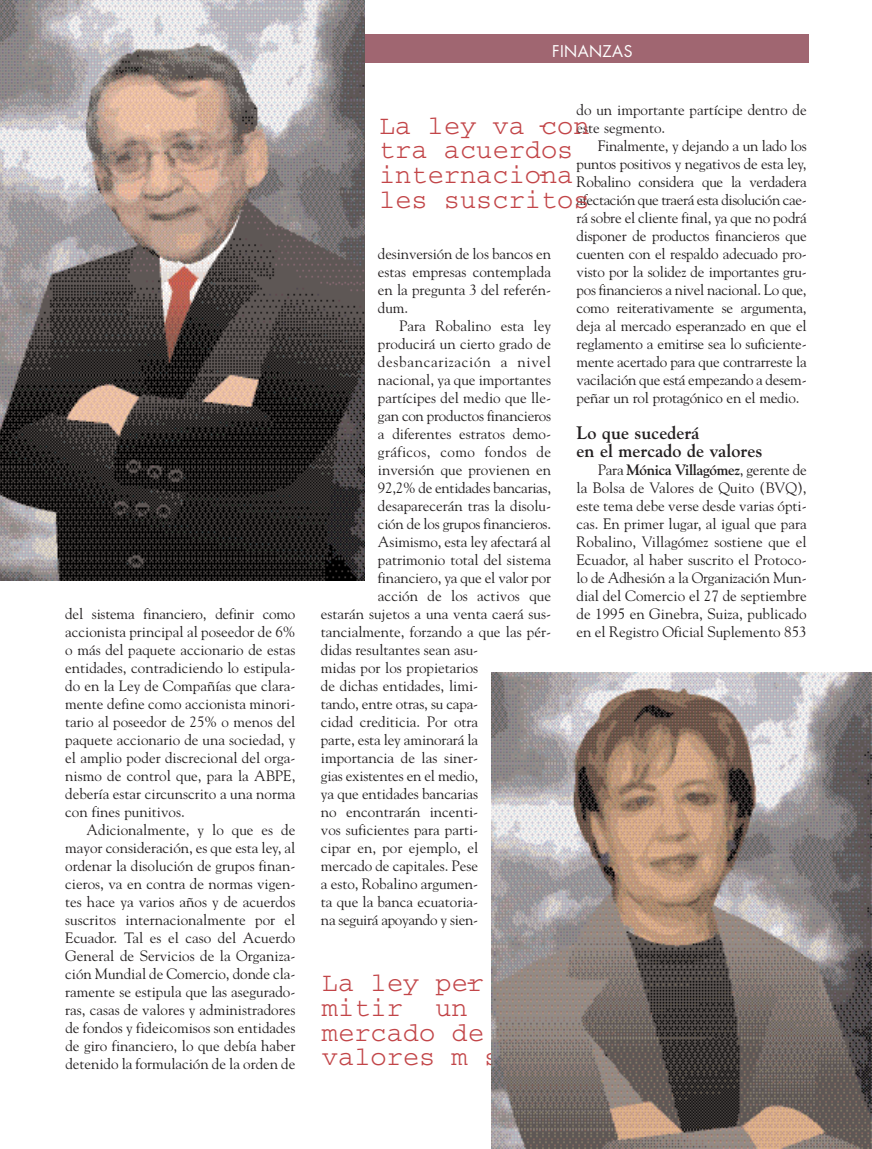
<style>
.page{position:relative;width:872px;height:1149px;background:#fff}
.page>*{position:absolute;margin:0;border:0;box-sizing:border-box;transform-origin:0 0}
.t1{font:27px/24.8px "Courier";color:#c24548}
.t2{font:700 18px/18px "Goudy Std";color:#231f20}
.t3{font:15.75px "Futura";letter-spacing:.025em;color:#fff}
.t4{font:15px/18px "Goudy Std";color:#231f20;text-align:justify}
.t5{font:15px "Goudy Std";letter-spacing:-.02em;color:#231f20}
.t6{font:15px "Goudy Std";letter-spacing:.045em;color:#231f20}
.t7{font:15px "Goudy Std";letter-spacing:.025em;color:#231f20}
.s1{font-weight:700}
</style>
<div class="page">
<div style="left:64px;top:34px;width:744px;height:29px;background:#a06671"></div>
<img style="left:0;top:0;width:364px;height:580px">
<img style="left:491px;top:672px;width:381px;height:476px">
<p class="t4" style="left:65px;top:604px;width:232px">del sistema financiero, definir como accionista principal al poseedor de 6% o más del paquete accionario de estas entidades, contradiciendo lo estipula&shy;do en la Ley de Compañías que clara&shy;mente define como accionista minori&shy;tario al poseedor de 25% o menos del paquete accionario de una sociedad, y el amplio poder discrecional del orga&shy;nismo de control que, para la ABPE, debería estar circunscrito a una norma con fines punitivos.</p>
<p class="t4" style="left:65px;top:820px;width:232px;text-indent:21px">Adicionalmente, y lo que es de mayor consideración, es que esta ley, al ordenar la disolución de grupos finan&shy;cieros, va en contra de normas vigen&shy;tes hace ya varios años y de acuerdos suscritos internacionalmente por el Ecuador. Tal es el caso del Acuerdo General de Servicios de la Organiza&shy;ción Mundial de Comercio, donde cla&shy;ramente se estipula que las asegurado&shy;ras, casas de valores y administradores de fondos y fideicomisos son entidades de giro financiero, lo que debía haber detenido la formulación de la orden de</p>
<p class="t3" style="left:552px;top:44px;width:82px">FINANZAS</p>
<p class="t4" style="left:576px;top:100px;width:232px">do un importante partícipe dentro de este segmento.</p>
<p class="t4" style="left:576px;top:136px;width:232px;text-indent:21px">Finalmente, y dejando a un lado los puntos positivos y negativos de esta ley, Robalino considera que la verdadera afectación que traerá esta disolución cae&shy;rá sobre el cliente final, ya que no podrá disponer de productos financieros que cuenten con el respaldo adecuado pro&shy;visto por la solidez de importantes gru&shy;pos financieros a nivel nacional. Lo que, como reiterativamente se argumenta, deja al mercado esperanzado en que el reglamento a emitirse sea lo suficiente&shy;mente acertado para que contrarreste la vacilación que está empezando a desem&shy;peñar un rol protagónico en el medio.</p>
<p class="t2" style="left:576px;top:423px;width:187px">Lo que sucederá<br>en el mercado de valores</p>
<p class="t4" style="left:576px;top:460px;width:232px;text-indent:21px">Para <span class="s1">Mónica Villagómez</span>, gerente de la Bolsa de Valores de Quito (BVQ), este tema debe verse desde varias ópti&shy;cas. En primer lugar, al igual que para Robalino, Villagómez sostiene que el Ecuador, al haber suscrito el Protoco&shy;lo de Adhesión a la Organización Mun&shy;dial del Comercio el 27 de septiembre de 1995 en Ginebra, Suiza, publicado en el Registro Oficial Suplemento 853</p>
<h1 class="t1" style="left:379px;top:115px;width:212px">La ley va con</h1>
<h1 class="t1" style="left:379px;top:115px;width:196px;text-indent:155px">- tra acuerdos internaciona</h1>
<h1 class="t1" style="left:379px;top:164px;width:212px;text-indent:155px">- les suscritos</h1>
<p class="t4" style="left:378px;top:244px;width:175px">desinversión de los bancos en estas empresas contemplada en la pregunta 3 del referén&shy;dum.</p>
<p class="t4" style="left:399px;top:316px;width:153px">Para Robalino esta ley</p>
<p class="t4" style="left:378px;top:334px;width:175px">producirá un cierto grado de</p>
<p class="t6" style="left:378px;top:353px;width:175px">desbancarización a nivel</p>
<p class="t4" style="left:378px;top:370px;width:175px">nacional, ya que importantes</p>
<p class="t4" style="left:378px;top:388px;width:175px">partícipes del medio que lle-</p>
<p class="t5" style="left:378px;top:407px;width:175px">gan con productos financieros</p>
<p class="t4" style="left:378px;top:424px;width:175px">a diferentes estratos demo-</p>
<p class="t7" style="left:378px;top:443px;width:175px">gráficos, como fondos de</p>
<p class="t4" style="left:378px;top:460px;width:175px">inversión que provienen en</p>
<p class="t5" style="left:378px;top:479px;width:175px">92,2% de entidades bancarias,</p>
<p class="t4" style="left:378px;top:496px;width:175px">desaparecerán tras la disolu-</p>
<p class="t4" style="left:378px;top:514px;width:175px">ción de los grupos financieros.</p>
<p class="t4" style="left:378px;top:532px;width:175px">Asimismo, esta ley afectará al</p>
<p class="t4" style="left:378px;top:550px;width:175px">patrimonio total del sistema</p>
<p class="t4" style="left:378px;top:568px;width:175px">financiero, ya que el valor por</p>
<p class="t4" style="left:378px;top:586px;width:175px">acción de los activos que</p>
<p class="t4" style="left:321px;top:604px;width:232px">estarán sujetos a una venta caerá sus-</p>
<p class="t4" style="left:321px;top:622px;width:232px">tancialmente, forzando a que las pér-</p>
<p class="t4" style="left:321px;top:640px;width:159px">didas resultantes sean asu-</p>
<p class="t4" style="left:321px;top:658px;width:159px">midas por los propietarios</p>
<p class="t4" style="left:321px;top:676px;width:159px">de dichas entidades, limi-</p>
<p class="t4" style="left:321px;top:694px;width:159px">tando, entre otras, su capa-</p>
<p class="t4" style="left:321px;top:712px;width:159px">cidad crediticia. Por otra</p>
<p class="t4" style="left:321px;top:730px;width:159px">parte, esta ley aminorará la</p>
<p class="t4" style="left:321px;top:748px;width:159px">importancia de las siner-</p>
<p class="t4" style="left:321px;top:766px;width:159px">gias existentes en el medio,</p>
<p class="t4" style="left:321px;top:784px;width:159px">ya que entidades bancarias</p>
<p class="t4" style="left:321px;top:802px;width:159px">no encontrarán incenti-</p>
<p class="t4" style="left:321px;top:820px;width:159px">vos suficientes para parti-</p>
<p class="t4" style="left:321px;top:838px;width:159px">cipar en, por ejemplo, el</p>
<p class="t4" style="left:321px;top:856px;width:159px">mercado de capitales. Pese</p>
<p class="t4" style="left:321px;top:874px;width:159px">a esto, Robalino argumen-</p>
<p class="t4" style="left:321px;top:892px;width:159px">ta que la banca ecuatoria-</p>
<p class="t5" style="left:321px;top:911px;width:159px">na seguirá apoyando y sien-</p>
<h1 class="t1" style="left:322px;top:971px;width:180px">La ley per&shy;mitir un mercado de valores m s</h1>
</div>
